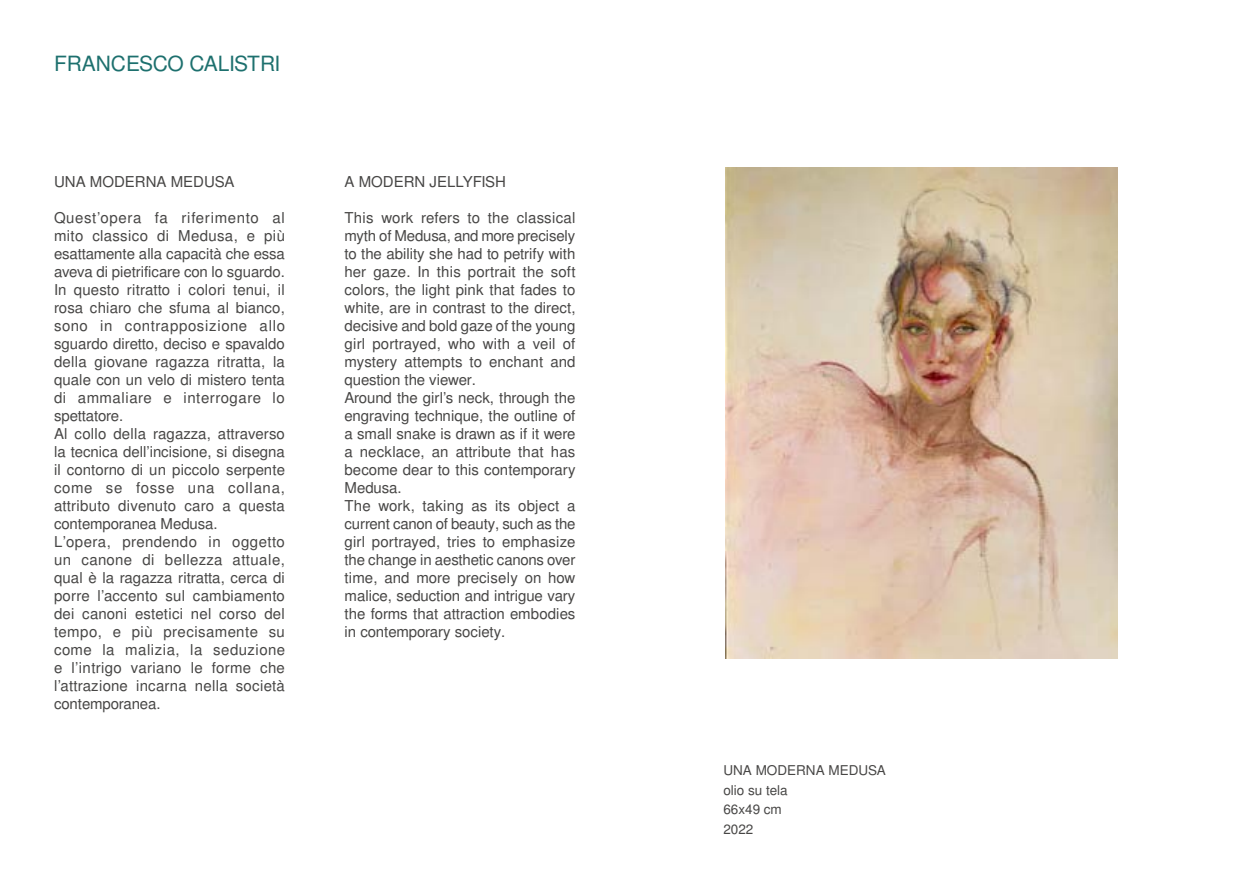
<style>
.page{position:relative;width:1259px;height:893px;background:#fff}
.page>*{position:absolute;margin:0;border:0;box-sizing:border-box;transform-origin:0 0}
.t1{font:21px "Free Sans";letter-spacing:-.02em;color:#1d706e}
.t2{font:15px/18px "Free Sans";letter-spacing:.005em;color:#474645}
.t3{font:13.5px/19.5px "Free Sans";color:#474645}
</style>
<div class="page">
<img style="left:725px;top:168px;width:392px;height:490px">
<h1 class="t1" style="left:54px;top:49px;width:228px">FRANCESCO CALISTRI</h1>
<p class="t2" style="left:54px;top:173px;width:182px">UNA MODERNA MEDUSA</p>
<p class="t2" style="left:54px;top:209px;width:232px">Quest’opera fa riferimento al mito classico di Medusa, e più esattamente alla capacità che essa aveva di pietrificare con lo sguardo.<br>In questo ritratto i colori tenui, il rosa chiaro che sfuma al bianco, sono in contrapposizione allo sguardo diretto, deciso e spavaldo della giovane ragazza ritratta, la quale con un velo di mistero tenta di ammaliare e interrogare lo spettatore.<br>Al collo della ragazza, attraverso la tecnica dell’incisione, si disegna il contorno di un piccolo serpente come se fosse una collana, attributo divenuto caro a questa contemporanea Medusa.<br>L’opera, prendendo in oggetto un canone di bellezza attuale, qual è la ragazza ritratta, cerca di porre l’accento sul cambiamento dei canoni estetici nel corso del tempo, e più precisamente su come la malizia, la seduzione e l’intrigo variano le forme che l’attrazione incarna nella società contemporanea.</p>
<p class="t2" style="left:344px;top:173px;width:163px">A MODERN JELLYFISH</p>
<p class="t2" style="left:344px;top:209px;width:232px">This work refers to the classical myth of Medusa, and more precisely to the ability she had to petrify with her gaze. In this portrait the soft colors, the light pink that fades to white, are in contrast to the direct, decisive and bold gaze of the young girl portrayed, who with a veil of mystery attempts to enchant and question the viewer.<br>Around the girl’s neck, through the engraving technique, the outline of a small snake is drawn as if it were a necklace, an attribute that has become dear to this contemporary<br>Medusa.<br>The work, taking as its object a current canon of beauty, such as the girl portrayed, tries to emphasize the change in aesthetic canons over time, and more precisely on how malice, seduction and intrigue vary the forms that attraction embodies in contemporary society.</p>
<p class="t3" style="left:723px;top:761px;width:164px">UNA MODERNA MEDUSA olio su tela<br>66x49 cm<br>2022</p>
</div>
